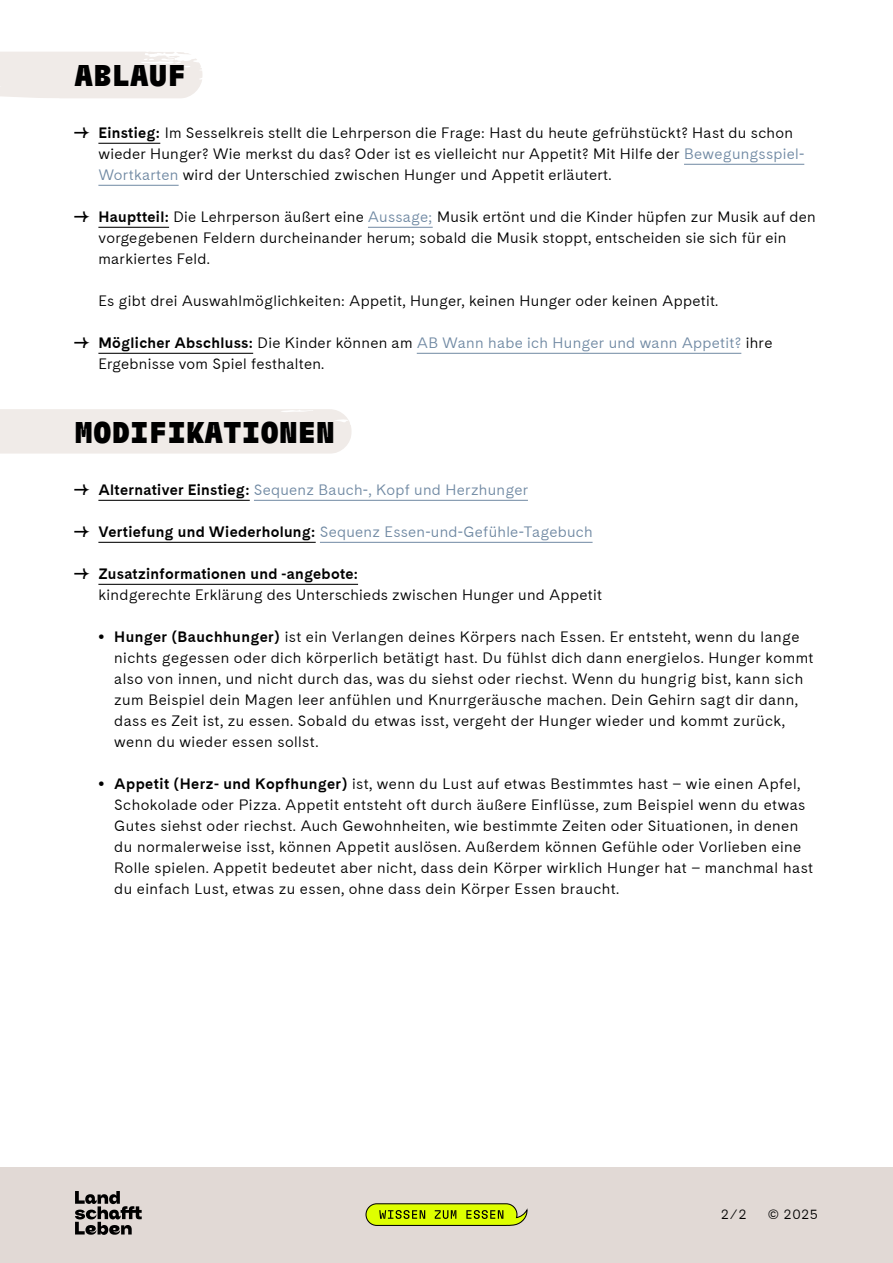
<style>
.page{position:relative;width:893px;height:1263px;background:#fff}
.page>*{position:absolute;margin:0;border:0;box-sizing:border-box;transform-origin:0 0}
.t1{font:900 30px "GT Flexa Mono";color:#000}
.t2{font:15px/21px "Cadiz";letter-spacing:.03em;color:#000}
.t3{font:15px "Cadiz";letter-spacing:.02em;color:#7089a3}
.t4{font:700 15px "Cadiz Bildung";letter-spacing:.02em;color:#000}
.t5{font:13.5px "Cadiz";color:#000}
.s1{font-family:"Cadiz Bildung";font-weight:700}
.s2{color:#7089a3}
.s3{color:#000}
.s4{font-family:"Cadiz Bildung";font-weight:700;color:#000}
.s5{font-family:"Cadiz";font-weight:400}
.s6{font-weight:700}
</style>
<div class="page">
<div style="left:0;top:1167px;width:893px;height:96px;background:#e1d9d5"></div>
<svg style="left:75px;top:1191px;width:67px;height:44px"></svg>
<svg style="left:365px;top:1203px;width:163px;height:23px;background:#b2c911"></svg>
<div style="left:0;top:409px;width:352px;height:45px;background:#f0ebe8"></div>
<div style="left:0;top:52px;width:203px;height:46px;background:#f0ebe8"></div>
<hr style="left:254px;top:500px;width:274px;height:1px;background:#7089a3">
<hr style="left:320px;top:542px;width:273px;height:1px;background:#7089a3">
<hr style="left:98px;top:500px;width:152px;height:1px;background:#000">
<hr style="left:98px;top:542px;width:218px;height:1px;background:#000">
<hr style="left:98px;top:584px;width:260px;height:1px;background:#000">
<hr style="left:684px;top:164px;width:120px;height:1px;background:#7089a3">
<hr style="left:98px;top:185px;width:81px;height:1px;background:#7089a3">
<hr style="left:368px;top:227px;width:65px;height:1px;background:#7089a3">
<hr style="left:417px;top:353px;width:324px;height:1px;background:#7089a3">
<hr style="left:98px;top:143px;width:62px;height:1px;background:#000">
<hr style="left:98px;top:227px;width:71px;height:1px;background:#000">
<hr style="left:98px;top:353px;width:155px;height:1px;background:#000">
<h1 class="t1" style="left:74px;top:57px;width:113px">ABLAUF</h1>
<p class="t2" style="left:98px;top:122px;width:707px;text-indent:-24px">舧 <span class="s1">Einstieg:</span> Im Sesselkreis stellt die Lehrperson die Frage: Hast du heute gefrühstückt? Hast du schon wieder Hunger? Wie merkst du das? Oder ist es vielleicht nur Appetit? Mit Hilfe der <span class="s2">Bewegungsspiel-<br>Wortkarten</span> wird der Unterschied zwischen Hunger und Appetit erläutert.</p>
<p class="t2" style="left:98px;top:206px;width:719px;text-indent:-24px">舧 <span class="s1">Hauptteil:</span> Die Lehrperson äußert eine <span class="s2">Aussage;</span> Musik ertönt und die Kinder hüpfen zur Musik auf den vorgegebenen Feldern durcheinander herum; sobald die Musik stoppt, entscheiden sie sich für ein markiertes Feld.</p>
<p class="t2" style="left:98px;top:290px;width:621px">Es gibt drei Auswahlmöglichkeiten: Appetit, Hunger, keinen Hunger oder keinen Appetit.</p>
<p class="t2" style="left:98px;top:332px;width:675px;text-indent:-24px">舧 <span class="s1">Möglicher Abschluss:</span> Die Kinder können am <span class="s2">AB Wann habe ich Hunger und wann Appetit?</span> ihre<br>Ergebnisse vom Spiel festhalten.</p>
<h1 class="t1" style="left:74px;top:414px;width:262px">MODIFIKATIONEN</h1>
<p class="t3" style="left:74px;top:479px;width:455px"><span class="s3">舧</span> <span class="s4">Alternativer Einstieg:</span> Sequenz Bauch-, Kopf und Herzhunger</p>
<p class="t3" style="left:74px;top:521px;width:520px"><span class="s3">舧</span> <span class="s4">Vertiefung und Wiederholung:</span> Sequenz Essen-und-Gefühle-Tagebuch</p>
<p class="t4" style="left:74px;top:563px;width:285px"><span class="s5">舧</span> Zusatzinformationen und -angebote:</p>
<p class="t2" style="left:98px;top:584px;width:505px">kindgerechte Erklärung des Unterschieds zwischen Hunger und Appetit</p>
<p class="t2" style="left:114px;top:626px;width:701px;text-indent:-15px">• <span class="s6">Hunger (Bauchhunger)</span> ist ein Verlangen deines Körpers nach Essen. Er entsteht, wenn du lange nichts gegessen oder dich körperlich betätigt hast. Du fühlst dich dann energielos. Hunger kommt also von innen, und nicht durch das, was du siehst oder riechst. Wenn du hungrig bist, kann sich zum Beispiel dein Magen leer anfühlen und Knurrgeräusche machen. Dein Gehirn sagt dir dann, dass es Zeit ist, zu essen. Sobald du etwas isst, vergeht der Hunger wieder und kommt zurück, wenn du wieder essen sollst.</p>
<p class="t2" style="left:114px;top:773px;width:700px;text-indent:-15px">• <span class="s6">Appetit (Herz- und Kopfhunger)</span> ist, wenn du Lust auf etwas Bestimmtes hast – wie einen Apfel, Schokolade oder Pizza. Appetit entsteht oft durch äußere Einflüsse, zum Beispiel wenn du etwas Gutes siehst oder riechst. Auch Gewohnheiten, wie bestimmte Zeiten oder Situationen, in denen du normalerweise isst, können Appetit auslösen. Außerdem können Gefühle oder Vorlieben eine Rolle spielen. Appetit bedeutet aber nicht, dass dein Körper wirklich Hunger hat – manchmal hast du einfach Lust, etwas zu essen, ohne dass dein Körper Essen braucht.</p>
<p class="t5" style="left:721px;top:1205px;width:27px">2/2</p>
<p class="t5" style="left:768px;top:1205px;width:52px">© 2025</p>
</div>
